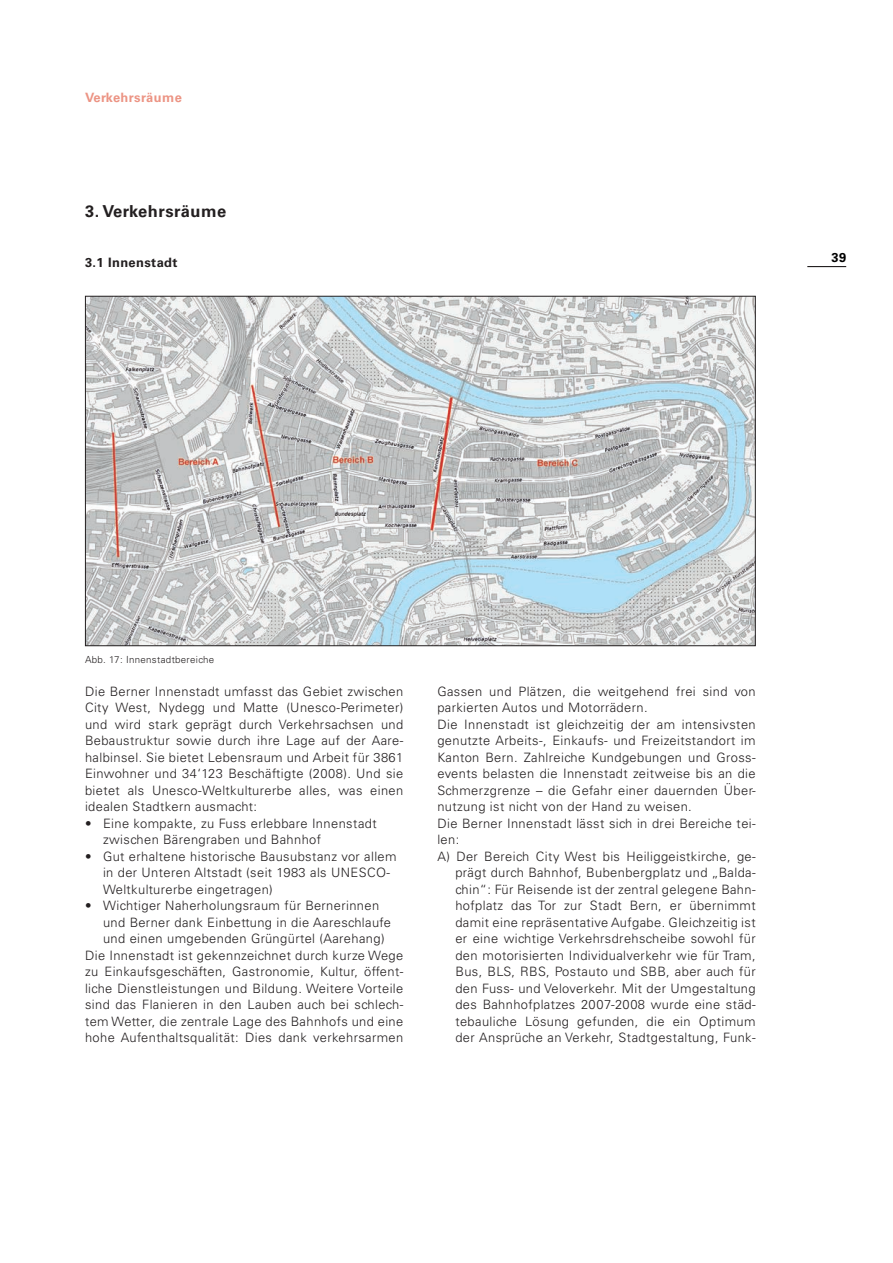
<style>
.page{position:relative;width:893px;height:1263px;background:#fff}
.page>*{position:absolute;margin:0;border:0;box-sizing:border-box;transform-origin:0 0}
.t1{font:700 16.5px "Univers LT Std";letter-spacing:.03em;color:#231f20}
.t2{font:300 12.9px/16.5px "Univers LT Std";letter-spacing:.03em;color:#231f20}
.t3{font:700 12.9px "Univers LT Std";letter-spacing:.03em;color:#ec9484}
.t4{font:700 12.9px "Univers LT Std";letter-spacing:.03em;color:#231f20}
.t5{font:700 12.9px "Univers LT Std";color:#000}
.t6{font:300 9.75px "Univers LT Std";letter-spacing:.03em;color:#231f20}
</style>
<div class="page">
<hr style="left:807px;top:266px;width:39px;height:1px;background:#231f20">
<img style="left:87px;top:298px;width:667px;height:346px">
<p class="t3" style="left:85px;top:89px;width:98px">Verkehrsräume</p>
<p class="t1" style="left:85px;top:202px;width:143px">3. Verkehrsräume</p>
<p class="t4" style="left:85px;top:254px;width:94px">3.1 Innenstadt</p>
<p class="t5" style="left:831px;top:250px;width:16px">39</p>
<p class="t6" style="left:85px;top:653px;width:131px">Abb. 17: Innenstadtbereiche</p>
<p class="t2" style="left:85px;top:683px;width:320px;text-align:justify">Die Berner Innenstadt umfasst das Gebiet zwischen City West, Nydegg und Matte (Unesco-Perimeter) und wird stark geprägt durch Verkehrsachsen und Bebaustruktur sowie durch ihre Lage auf der Aare&shy;halbinsel. Sie bietet Lebensraum und Arbeit für 3861<br>Einwohner und 34‘123 Beschäftigte (2008). Und sie bietet als Unesco-Weltkulturerbe alles, was einen idealen Stadtkern ausmacht:</p>
<p class="t2" style="left:103px;top:815px;width:275px;text-indent:-18px">• Eine kompakte, zu Fuss erlebbare Innenstadt zwischen Bärengraben und Bahnhof</p>
<p class="t2" style="left:103px;top:848px;width:295px;text-indent:-18px">• Gut erhaltene historische Bausubstanz vor allem in der Unteren Altstadt (seit 1983 als UNESCO-<br>Weltkulturerbe eingetragen)</p>
<p class="t2" style="left:85px;top:897px;width:296px">• Wichtiger Naherholungsraum für Bernerinnen</p>
<p class="t2" style="left:103px;top:914px;width:289px">und Berner dank Einbettung in die Aareschlaufe</p>
<p class="t2" style="left:103px;top:930px;width:283px">und einen umgebenden Grüngürtel (Aarehang)</p>
<p class="t2" style="left:85px;top:947px;width:320px">Die Innenstadt ist gekennzeichnet durch kurze Wege</p>
<p class="t2" style="left:85px;top:963px;width:320px">zu Einkaufsgeschäften, Gastronomie, Kultur, öffent-</p>
<p class="t2" style="left:85px;top:980px;width:320px">liche Dienstleistungen und Bildung. Weitere Vorteile</p>
<p class="t2" style="left:85px;top:996px;width:320px">sind das Flanieren in den Lauben auch bei schlech-</p>
<p class="t2" style="left:85px;top:1013px;width:320px">tem Wetter, die zentrale Lage des Bahnhofs und eine</p>
<p class="t2" style="left:85px;top:1029px;width:320px">hohe Aufenthaltsqualität: Dies dank verkehrsarmen</p>
<p class="t2" style="left:437px;top:683px;width:320px">Gassen und Plätzen, die weitgehend frei sind von</p>
<p class="t2" style="left:437px;top:699px;width:212px">parkierten Autos und Motorrädern.</p>
<p class="t2" style="left:437px;top:716px;width:320px">Die Innenstadt ist gleichzeitig der am intensivsten</p>
<p class="t2" style="left:437px;top:732px;width:320px">genutzte Arbeits-, Einkaufs- und Freizeitstandort im</p>
<p class="t2" style="left:437px;top:749px;width:320px">Kanton Bern. Zahlreiche Kundgebungen und Gross-</p>
<p class="t2" style="left:437px;top:765px;width:320px">events belasten die Innenstadt zeitweise bis an die</p>
<p class="t2" style="left:437px;top:782px;width:320px">Schmerzgrenze – die Gefahr einer dauernden Über-</p>
<p class="t2" style="left:437px;top:798px;width:256px">nutzung ist nicht von der Hand zu weisen.</p>
<p class="t2" style="left:437px;top:815px;width:320px">Die Berner Innenstadt lässt sich in drei Bereiche tei-</p>
<p class="t2" style="left:437px;top:831px;width:23px">len:</p>
<p class="t2" style="left:437px;top:848px;width:320px">A) Der Bereich City West bis Heiliggeistkirche, ge-</p>
<p class="t2" style="left:455px;top:864px;width:302px">prägt durch Bahnhof, Bubenbergplatz und „Balda-</p>
<p class="t2" style="left:455px;top:881px;width:302px">chin“: Für Reisende ist der zentral gelegene Bahn-</p>
<p class="t2" style="left:455px;top:897px;width:302px">hofplatz das Tor zur Stadt Bern, er übernimmt</p>
<p class="t2" style="left:455px;top:914px;width:302px">damit eine repräsentative Aufgabe. Gleichzeitig ist</p>
<p class="t2" style="left:455px;top:930px;width:302px">er eine wichtige Verkehrsdrehscheibe sowohl für</p>
<p class="t2" style="left:455px;top:947px;width:302px">den motorisierten Individualverkehr wie für Tram,</p>
<p class="t2" style="left:455px;top:963px;width:302px">Bus, BLS, RBS, Postauto und SBB, aber auch für</p>
<p class="t2" style="left:455px;top:980px;width:302px">den Fuss- und Veloverkehr. Mit der Umgestaltung</p>
<p class="t2" style="left:455px;top:996px;width:302px">des Bahnhofplatzes 2007-2008 wurde eine städ-</p>
<p class="t2" style="left:455px;top:1013px;width:302px">tebauliche Lösung gefunden, die ein Optimum</p>
<p class="t2" style="left:455px;top:1029px;width:302px">der Ansprüche an Verkehr, Stadtgestaltung, Funk-</p>
</div>
